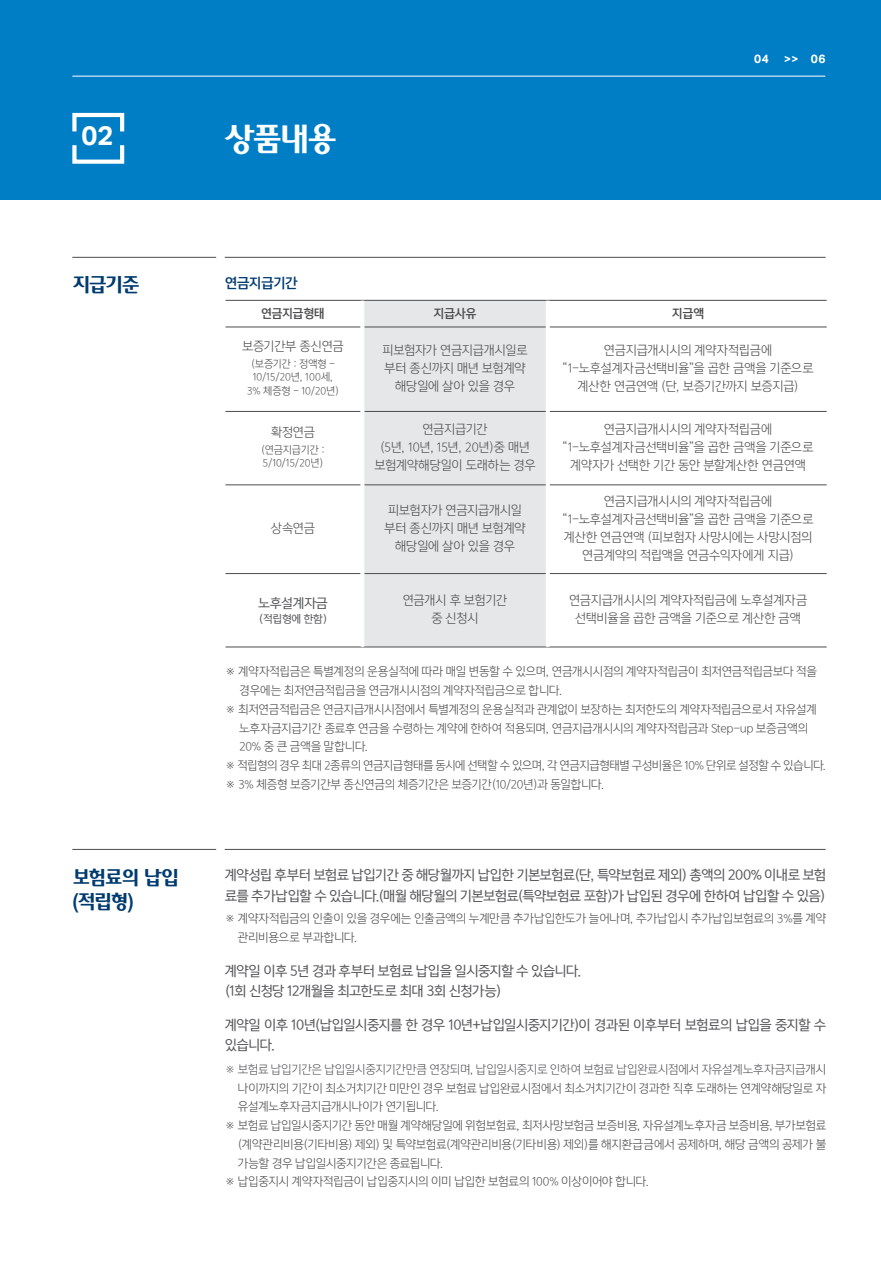
<style>
.page{position:relative;width:881px;height:1263px;background:#fff}
.page>*{position:absolute;margin:0;border:0;box-sizing:border-box;transform-origin:0 0}
.t1{font:34.5px "MWORLDV";color:#fff}
.t2{font:700 27px "Aktiv Grotesk";color:#fff}
.t3{font:21px "MWORLDV";letter-spacing:-.075em;color:#003b70}
.t4{font:13.5px/20.2px "Yoon Gothic 750";letter-spacing:-.05em;color:#57585a}
.t5{font:13.5px "Yoon Gothic 770";letter-spacing:-.06em;color:#003b70}
.t6{font:12.75px "Yoon Gothic 730";letter-spacing:-.025em;color:#4b4c4d}
.t7{font:12.75px "Yoon Gothic 750";letter-spacing:-.035em;color:#57585a}
.t8{font:12px/18.8px "Yoon Gothic 730";letter-spacing:-.03em;color:#4b4c4d;text-align:justify}
.t9{font:12px "Yoon Gothic 770";letter-spacing:-.055em;color:#4b4c4d;scale:.95 1}
.t10{font:700 12px "Aktiv Grotesk";color:#fff}
.t11{font:10.5px "Yoon Gothic 730";letter-spacing:-.015em;color:#4b4c4d}
.t12{font:10.5px "Yoon Gothic 750";letter-spacing:-.035em;color:#57585a}
.s1{color:#57585a}
</style>
<div class="page">
<div style="left:0;top:0;width:880px;height:199px;background:#007ec5"></div>
<div style="left:72px;top:143px;width:52px;height:21px;border:4px solid #fff"></div>
<div style="left:72px;top:113px;width:52px;height:21px;border:4px solid #fff"></div>
<hr style="left:72px;top:76px;width:753px;height:1px;background:#fff">
<hr style="left:225px;top:849px;width:600px;height:1px;background:#4b4c4d">
<hr style="left:72px;top:849px;width:144px;height:1px;background:#4b4c4d">
<hr style="left:72px;top:257px;width:144px;height:1px;background:#4b4c4d">
<hr style="left:225px;top:257px;width:600px;height:1px;background:#4b4c4d">
<div style="left:364px;top:301px;width:181px;height:346px;background:#e6e7e9"></div>
<hr style="left:225px;top:300px;width:137px;height:1px;background:#4b4c4d">
<hr style="left:362px;top:300px;width:185px;height:1px;background:#4b4c4d">
<hr style="left:547px;top:300px;width:279px;height:1px;background:#4b4c4d">
<hr style="left:225px;top:327px;width:135px;height:1px;background:#4b4c4d">
<hr style="left:364px;top:327px;width:181px;height:1px;background:#4b4c4d">
<hr style="left:549px;top:327px;width:277px;height:1px;background:#4b4c4d">
<hr style="left:225px;top:411px;width:135px;height:1px;background:#4b4c4d">
<hr style="left:364px;top:411px;width:181px;height:1px;background:#4b4c4d">
<hr style="left:549px;top:411px;width:277px;height:1px;background:#4b4c4d">
<hr style="left:225px;top:485px;width:135px;height:1px;background:#4b4c4d">
<hr style="left:364px;top:485px;width:181px;height:1px;background:#4b4c4d">
<hr style="left:549px;top:485px;width:277px;height:1px;background:#4b4c4d">
<hr style="left:225px;top:573px;width:135px;height:1px;background:#4b4c4d">
<hr style="left:364px;top:573px;width:181px;height:1px;background:#4b4c4d">
<hr style="left:549px;top:573px;width:277px;height:1px;background:#4b4c4d">
<hr style="left:225px;top:647px;width:137px;height:1px;background:#4b4c4d">
<hr style="left:362px;top:647px;width:185px;height:1px;background:#4b4c4d">
<hr style="left:547px;top:647px;width:279px;height:1px;background:#4b4c4d">
<svg style="left:545px;top:301px;width:1px;height:26px"></svg>
<svg style="left:545px;top:327px;width:1px;height:84px"></svg>
<svg style="left:545px;top:411px;width:1px;height:74px"></svg>
<svg style="left:545px;top:485px;width:1px;height:88px"></svg>
<svg style="left:545px;top:573px;width:4px;height:74px"></svg>
<p class="t2" style="left:81px;top:120px;width:33px">02</p>
<p class="t1" style="left:225px;top:122px;width:114px">상품내용</p>
<p class="t10" style="left:753px;top:52px;width:16px">04</p>
<p class="t10" style="left:784px;top:52px;width:43px">&gt;&gt; 06</p>
<p class="t3" style="left:72px;top:274px;width:69px">지급기준</p>
<p class="t5" style="left:225px;top:273px;width:75px">연금지급기간</p>
<p class="t9" style="left:261px;top:305px;width:69px">연금지급형태</p>
<p class="t9" style="left:433px;top:305px;width:47px">지급사유</p>
<p class="t9" style="left:671px;top:305px;width:36px">지급액</p>
<p class="t6" style="left:242px;top:339px;width:103px">보증기간부 종신연금</p>
<p class="t11" style="left:251px;top:357px;width:85px">(보증기간 : 정액형 -</p>
<p class="t11" style="left:253px;top:371px;width:82px">10/15/20년, 100세,</p>
<p class="t11" style="left:247px;top:384px;width:94px">3% 체증형 - 10/20년)</p>
<p class="t6" style="left:382px;top:343px;width:146px">피보험자가 연금지급개시일로</p>
<p class="t6" style="left:384px;top:361px;width:143px">부터 종신까지 매년 보험계약</p>
<p class="t6" style="left:395px;top:379px;width:122px">해당일에 살아 있을 경우</p>
<p class="t6" style="left:603px;top:343px;width:170px">연금지급개시시의 계약자적립금에</p>
<p class="t6" style="left:562px;top:361px;width:252px">“1-노후설계자금선택비율”을 곱한 금액을 기준으로</p>
<p class="t6" style="left:577px;top:379px;width:223px">계산한 연금연액 (단, 보증기간까지 보증지급)</p>
<p class="t6" style="left:271px;top:424px;width:45px">확정연금</p>
<p class="t11" style="left:261px;top:443px;width:65px">(연금지급기간 :</p>
<p class="t11" style="left:262px;top:457px;width:62px">5/10/15/20년)</p>
<p class="t6" style="left:271px;top:521px;width:46px">상속연금</p>
<p class="t7" style="left:258px;top:594px;width:71px">노후설계자금</p>
<p class="t12" style="left:259px;top:611px;width:70px">(적립형에 한함)</p>
<p class="t6" style="left:422px;top:421px;width:67px">연금지급기간</p>
<p class="t6" style="left:380px;top:439px;width:151px">(5년, 10년, 15년, 20년)중 매년</p>
<p class="t6" style="left:374px;top:457px;width:163px">보험계약해당일이 도래하는 경우</p>
<p class="t6" style="left:388px;top:503px;width:136px">피보험자가 연금지급개시일</p>
<p class="t6" style="left:384px;top:521px;width:143px">부터 종신까지 매년 보험계약</p>
<p class="t6" style="left:395px;top:539px;width:122px">해당일에 살아 있을 경우</p>
<p class="t6" style="left:402px;top:593px;width:106px">연금개시 후 보험기간</p>
<p class="t6" style="left:431px;top:611px;width:49px">중 신청시</p>
<p class="t6" style="left:603px;top:421px;width:170px">연금지급개시시의 계약자적립금에</p>
<p class="t6" style="left:562px;top:439px;width:252px">“1-노후설계자금선택비율”을 곱한 금액을 기준으로</p>
<p class="t6" style="left:570px;top:457px;width:237px">계약자가 선택한 기간 동안 분할계산한 연금연액</p>
<p class="t6" style="left:603px;top:494px;width:170px">연금지급개시시의 계약자적립금에</p>
<p class="t6" style="left:562px;top:512px;width:252px">“1-노후설계자금선택비율”을 곱한 금액을 기준으로</p>
<p class="t6" style="left:563px;top:530px;width:250px">계산한 연금연액 (피보험자 사망시에는 사망시점의</p>
<p class="t6" style="left:582px;top:548px;width:213px">연금계약의 적립액을 연금수익자에게 지급)</p>
<p class="t6" style="left:568px;top:593px;width:240px">연금지급개시시의 계약자적립금에 노후설계자금</p>
<p class="t6" style="left:575px;top:611px;width:227px">선택비율을 곱한 금액을 기준으로 계산한 금액</p>
<p class="t3" style="left:72px;top:867px;width:108px">보험료의 납입</p>
<p class="t3" style="left:72px;top:891px;width:63px">(적립형)</p>
<p class="t8" style="left:225px;top:662px;width:593px">※ 계약자적립금은 특별계정의 운용실적에 따라 매일 변동할 수 있으며, 연금개시시점의 계약자적립금이 최저연금적립금보다 적을</p>
<p class="t8" style="left:239px;top:681px;width:324px">경우에는 최저연금적립금을 연금개시시점의 계약자적립금으로 합니다.</p>
<p class="t8" style="left:225px;top:700px;width:593px">※ 최저연금적립금은 연금지급개시시점에서 특별계정의 운용실적과 관계없이 보장하는 최저한도의 계약자적립금으로서 자유설계</p>
<p class="t8" style="left:239px;top:719px;width:570px">노후자금지급기간 종료후 연금을 수령하는 계약에 한하여 적용되며, 연금지급개시시의 계약자적립금과 Step-up 보증금액의</p>
<p class="t8" style="left:239px;top:737px;width:131px">20% 중 큰 금액을 말합니다.</p>
<p class="t8" style="left:225px;top:756px;width:602px">※ 적립형의 경우 최대 2종류의 연금지급형태를 동시에 선택할 수 있으며, 각 연금지급형태별 구성비율은 10% 단위로 설정할 수 있습니다.</p>
<p class="t8" style="left:225px;top:775px;width:380px">※ 3% 체증형 보증기간부 종신연금의 체증기간은 보증기간(10/20년)과 동일합니다.</p>
<p class="t4" style="left:225px;top:864px;width:603px">계약성립 후부터 보험료 납입기간 중 해당월까지 납입한 기본보험료(단, 특약보험료 제외) 총액의 200% 이내로 보험 료를 추가납입할 수 있습니다.(매월 해당월의 기본보험료(특약보험료 포함)가 납입된 경우에 한하여 납입할 수 있음)</p>
<p class="t8" style="left:238px;top:909px;width:589px;text-indent:-13px">※ 계약자적립금의 인출이 있을 경우에는 인출금액의 누계만큼 추가납입한도가 늘어나며, 추가납입시 추가납입보험료의 3%를 계약 관리비용으로 부과합니다.</p>
<p class="t4" style="left:225px;top:960px;width:358px">계약일 이후 5년 경과 후부터 보험료 납입을 일시중지할 수 있습니다.</p>
<p class="t4" style="left:225px;top:980px;width:278px">(1회 신청당 12개월을 최고한도로 최대 3회 신청가능)</p>
<p class="t4" style="left:225px;top:1014px;width:603px">계약일 이후 10년(납입일시중지를 한 경우 10년+납입일시중지기간)이 경과된 이후부터 보험료의 납입을 중지할 수 있습니다.</p>
<p class="t8" style="left:238px;top:1060px;width:589px;text-indent:-13px"><span class="s1">※ 보험료 납입기간은 납입일시중지기간만큼 연장되며, 납입일시중지로 인하여 보험료 납입완료시점에서 자유설계노후자금지급</span>개시 나이까지의 기간이 최소거치기간 미만인 경우 보험료 납입완료시점에서 최소거치기간이 경과한 직후 도래하는 연계약해당일로 자 유설계노후자금지급개시나이가 연기됩니다.</p>
<p class="t8" style="left:238px;top:1116px;width:589px;text-indent:-13px">※ 보험료 납입일시중지기간 동안 매월 계약해당일에 위험보험료, 최저사망보험금 보증비용, 자유설계노후자금 보증비용, 부가보험료 (계약관리비용(기타비용) 제외) 및 특약보험료(계약관리비용(기타비용) 제외)를 해지환급금에서 공제하며, 해당 금액의 공제가 불 가능할 경우 납입일시중지기간은 종료됩니다.</p>
<p class="t8" style="left:225px;top:1172px;width:426px">※ 납입중지시 계약자적립금이 납입중지시의 이미 납입한 보험료의 100% 이상이어야 합니다.</p>
</div>
